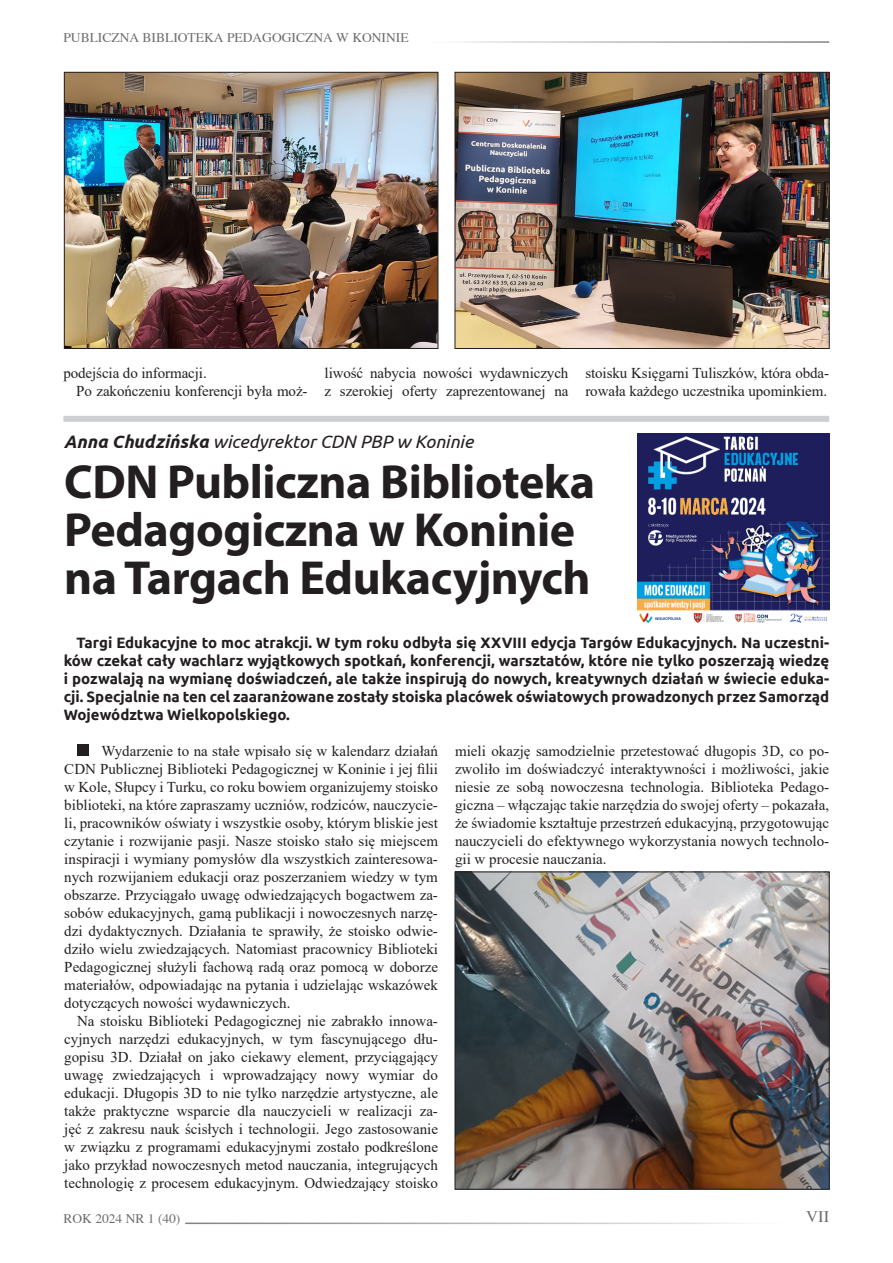
<style>
.page{position:relative;width:893px;height:1263px;background:#fff}
.page>*{position:absolute;margin:0;border:0;box-sizing:border-box;transform-origin:0 0}
.tytul_ok{font:700 48px "Myriad Pro";letter-spacing:-.01em;color:#231f20}
.t1{font:italic 18px "Ubuntu";color:#231f20}
.t2{font:16.5px "Toronto Plain";color:#6c6d70}
.tekst{font:15px/18px "Times New Roman";letter-spacing:-.005em;color:#231f20;text-align:justify}
.tekst-2{font:700 15px/18px "Ubuntu";color:#231f20;text-align:justify}
.t3{font:13.5px "Toronto Plain";color:#6c6d70}
.s1{font-weight:700}
</style>
<div class="page">
<img style="left:457px;top:74px;width:370px;height:273px">
<div style="left:455px;top:72px;width:374px;height:277px;border:1px solid #231f20"></div>
<img style="left:66px;top:74px;width:370px;height:273px">
<div style="left:64px;top:72px;width:374px;height:277px;border:1px solid #231f20"></div>
<img style="left:638px;top:434px;width:191px;height:189px">
<div style="left:77px;top:744px;width:12px;height:12px;background:#231f20"></div>
<div style="left:63px;top:416px;width:766px;height:6px;background:#cfd0d2"></div>
<img style="left:457px;top:874px;width:370px;height:313px">
<div style="left:455px;top:872px;width:374px;height:317px;border:1px solid #231f20"></div>
<p class="t3" style="left:63px;top:29px;width:347px">PUBLICZNA BIBLIOTEKA PEDAGOGICZNA W KONINIE</p>
<p class="tekst" style="left:63px;top:364px;width:145px">podejścia do informacji.</p>
<p class="tekst" style="left:76px;top:382px;width:233px">Po zakończeniu konferencji była moż-</p>
<p class="tekst" style="left:325px;top:364px;width:245px">liwość nabycia nowości wydawniczych z szerokiej oferty zaprezentowanej na</p>
<p class="tekst" style="left:585px;top:364px;width:245px">stoisku Księgarni Tuliszków, która obda&shy;rowała każdego uczestnika upominkiem.</p>
<p class="t1" style="left:64px;top:430px;width:411px"><span class="s1">Anna Chudzińska</span> wicedyrektor CDN PBP w Koninie</p>
<p class="tytul_ok" style="left:64px;top:451px;width:532px">CDN Publiczna Biblioteka</p>
<p class="tytul_ok" style="left:64px;top:499px;width:512px">Pedagogiczna w Koninie</p>
<p class="tytul_ok" style="left:64px;top:547px;width:528px">na Targach Edukacyjnych</p>
<p class="tekst-2" style="left:64px;top:633px;width:767px;text-indent:13px">Targi Edukacyjne to moc atrakcji. W tym roku odbyła się XXVIII edycja Targów Edukacyjnych. Na uczestni&shy;ków czekał cały wachlarz wyjątkowych spotkań, konferencji, warsztatów, które nie tylko poszerzają wiedzę i pozwalają na wymianę doświadczeń, ale także inspirują do nowych, kreatywnych działań w świecie eduka&shy;cji. Specjalnie na ten cel zaaranżowane zostały stoiska placówek oświatowych prowadzonych przez Samorząd Województwa Wielkopolskiego.</p>
<p class="tekst" style="left:64px;top:742px;width:375px;text-indent:37px">Wydarzenie to na stałe wpisało się w kalendarz działań CDN Publicznej Biblioteki Pedagogicznej w Koninie i jej filii w Kole, Słupcy i Turku, co roku bowiem organizujemy stoisko biblioteki, na które zapraszamy uczniów, rodziców, nauczycie&shy;li, pracowników oświaty i wszystkie osoby, którym bliskie jest czytanie i rozwijanie pasji. Nasze stoisko stało się miejscem inspiracji i wymiany pomysłów dla wszystkich zainteresowa&shy;nych rozwijaniem edukacji oraz poszerzaniem wiedzy w tym obszarze. Przyciągało uwagę odwiedzających bogactwem za&shy;sobów edukacyjnych, gamą publikacji i nowoczesnych narzę&shy;dzi dydaktycznych. Działania te sprawiły, że stoisko odwie&shy;dziło wielu zwiedzających. Natomiast pracownicy Biblioteki Pedagogicznej służyli fachową radą oraz pomocą w doborze materiałów, odpowiadając na pytania i udzielając wskazówek dotyczących nowości wydawniczych.</p>
<p class="tekst" style="left:64px;top:1012px;width:375px;text-indent:13px">Na stoisku Biblioteki Pedagogicznej nie zabrakło innowa&shy;cyjnych narzędzi edukacyjnych, w tym fascynującego dłu&shy;gopisu 3D. Działał on jako ciekawy element, przyciągający uwagę zwiedzających i wprowadzający nowy wymiar do edukacji. Długopis 3D to nie tylko narzędzie artystyczne, ale także praktyczne wsparcie dla nauczycieli w realizacji za&shy;jęć z zakresu nauk ścisłych i technologii. Jego zastosowanie w związku z programami edukacyjnymi zostało podkreślone jako przykład nowoczesnych metod nauczania, integrujących technologię z procesem edukacyjnym. Odwiedzający stoisko</p>
<p class="tekst" style="left:455px;top:742px;width:376px">mieli okazję samodzielnie przetestować długopis 3D, co po&shy;zwoliło im doświadczyć interaktywności i możliwości, jakie niesie ze sobą nowoczesna technologia. Biblioteka Pedago&shy;giczna – włączając takie narzędzia do swojej oferty – pokazała, że świadomie kształtuje przestrzeń edukacyjną, przygotowując nauczycieli do efektywnego wykorzystania nowych technolo&shy;gii w procesie nauczania.</p>
<p class="t3" style="left:63px;top:1211px;width:119px">ROK 2024 NR 1 (40)</p>
<p class="t2" style="left:806px;top:1207px;width:24px">VII</p>
</div>
